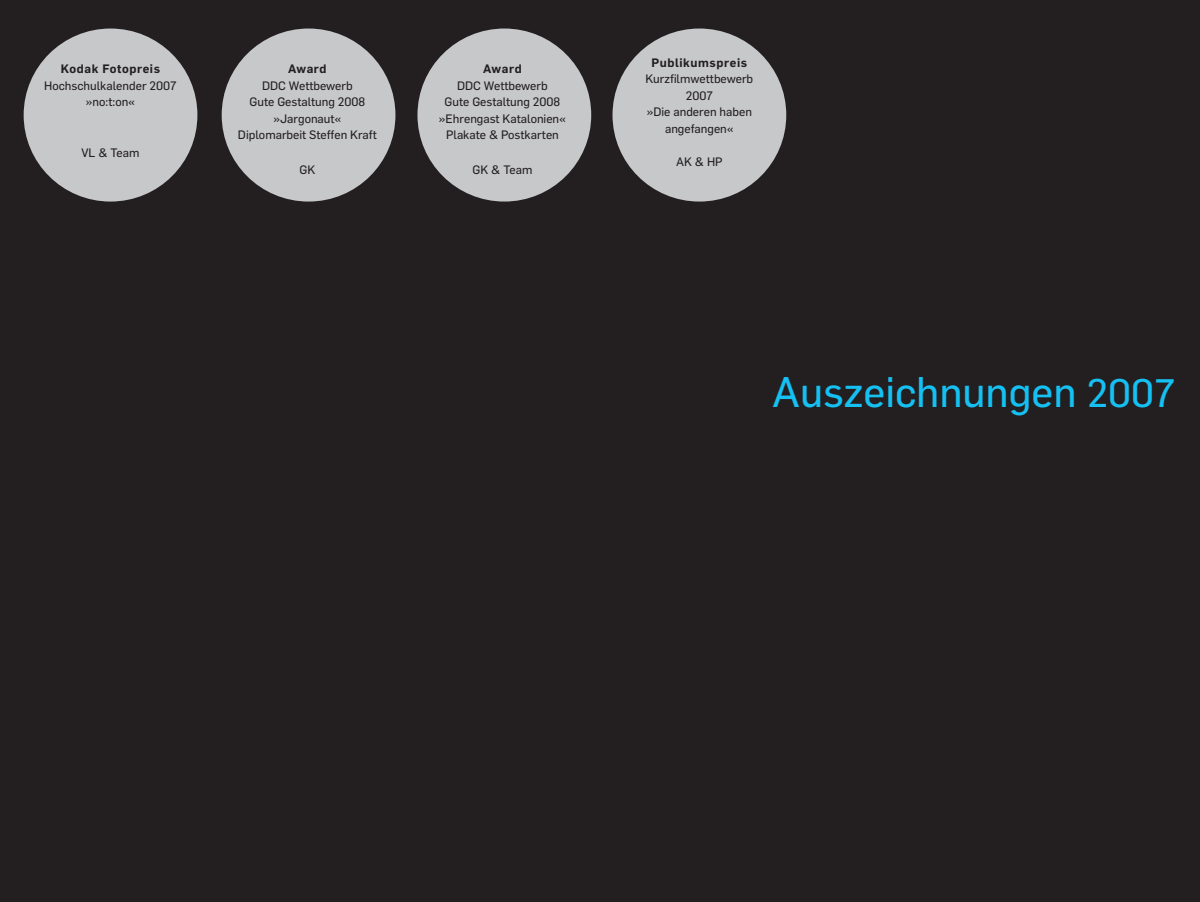
<style>
.page{position:relative;width:1200px;height:902px;background:#fff}
.page>*{position:absolute;margin:0;border:0;box-sizing:border-box;transform-origin:0 0}
.t1{font:42px "Flama Basic";color:#15c0f2}
.t2{font:12px "Flama Basic";color:#231f20}
.t3{font:600 12px "Flama";letter-spacing:.05em;color:#231f20}
.s1{font-size:39px}
</style>
<div class="page">
<div style="left:0;top:0;width:1199px;height:901px;background:#231f20"></div>
<div style="left:612px;top:29px;width:174px;height:172px;background:#c7c8ca;border-radius:50%"></div>
<div style="left:417px;top:29px;width:174px;height:172px;background:#c7c8ca;border-radius:50%"></div>
<div style="left:24px;top:29px;width:173px;height:172px;background:#c7c8ca;border-radius:50%"></div>
<div style="left:222px;top:29px;width:173px;height:172px;background:#c7c8ca;border-radius:50%"></div>
<p class="t3" style="left:61px;top:60px;width:101px">Kodak Fotopreis</p>
<p class="t2" style="left:44px;top:77px;width:134px">Hochschulkalender 2007</p>
<p class="t2" style="left:86px;top:94px;width:51px">»no:t:on«</p>
<p class="t2" style="left:81px;top:145px;width:59px">VL &amp; Team</p>
<p class="t3" style="left:288px;top:60px;width:40px">Award</p>
<p class="t2" style="left:262px;top:77px;width:92px">DDC Wettbewerb</p>
<p class="t2" style="left:249px;top:94px;width:117px">Gute Gestaltung 2008</p>
<p class="t2" style="left:273px;top:110px;width:69px">»Jargonaut«</p>
<p class="t2" style="left:238px;top:127px;width:140px">Diplomarbeit Steffen Kraft</p>
<p class="t2" style="left:299px;top:161px;width:17px">GK</p>
<p class="t3" style="left:483px;top:60px;width:40px">Award</p>
<p class="t2" style="left:457px;top:77px;width:92px">DDC Wettbewerb</p>
<p class="t2" style="left:444px;top:94px;width:117px">Gute Gestaltung 2008</p>
<p class="t2" style="left:439px;top:110px;width:129px">»Ehrengast Katalonien«</p>
<p class="t2" style="left:446px;top:127px;width:114px">Plakate &amp; Postkarten</p>
<p class="t2" style="left:472px;top:161px;width:61px">GK &amp; Team</p>
<p class="t3" style="left:651px;top:54px;width:97px">Publikumspreis</p>
<p class="t2" style="left:645px;top:70px;width:109px">Kurzfilmwettbewerb</p>
<p class="t2" style="left:685px;top:87px;width:29px">2007</p>
<p class="t2" style="left:646px;top:103px;width:107px">»Die anderen haben</p>
<p class="t2" style="left:665px;top:120px;width:70px">angefangen«</p>
<p class="t2" style="left:676px;top:153px;width:48px">AK &amp; HP</p>
<p class="t1" style="left:772px;top:362px;width:404px">Auszeichnungen <span class="s1">2007</span></p>
</div>
